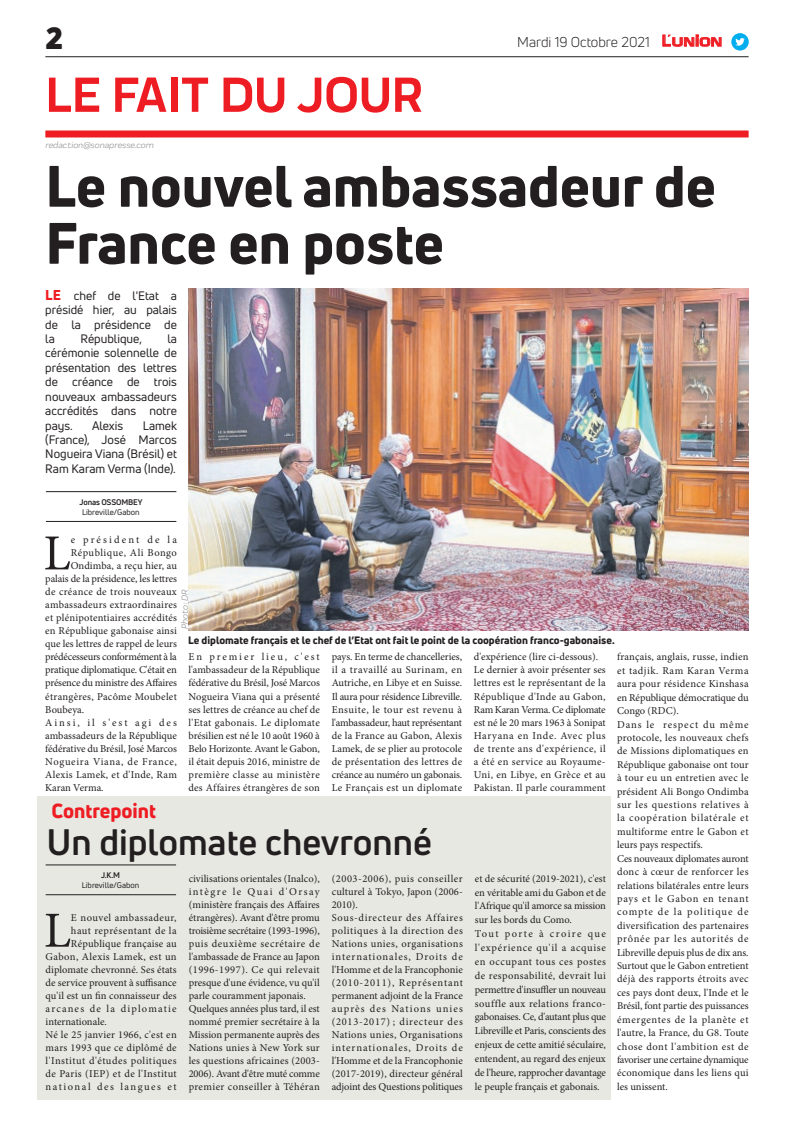
<style>
.page{position:relative;width:794px;height:1129px;background:#fff}
.page>*{position:absolute;margin:0;border:0;box-sizing:border-box;transform-origin:0 0}
.t1{font:800 57px/57px "Uni Neue";color:#231f20}
.t2{font:700 51px "Praktika";color:#ee1d23}
.t3{font:50.5px "Minion Pro";color:#231f20}
.t4{font:700 36px "Uni Neue";color:#231f20}
.t5{font:900 30px "Uni Neue";color:#231f20}
.t6{font:800 20px "Uni Neue";color:#ee1d23}
.t7{font:14px "Uni Neue";color:#231f20}
.t8{font:12px/14.4px "Uni Neue";color:#231f20;text-align:justify}
.t9{font:10.5px/13px "Minion Pro";letter-spacing:.01em;color:#231f20}
.t10{font:10.5px/13px "Minion Pro";letter-spacing:.04em;color:#231f20}
.t11{font:800 10.5px "Uni Neue";color:#231f20}
.t12{font:10.5px "Minion Pro";letter-spacing:.03em;color:#231f20}
.t13{font:10.5px "Minion Pro";letter-spacing:.035em;color:#231f20}
.t14{font:10.5px "Minion Pro";letter-spacing:-.01em;color:#231f20}
.t15{font:10.5px "Minion Pro";letter-spacing:.05em;color:#231f20}
.t16{font:10.5px "Minion Pro";letter-spacing:-.015em;color:#231f20}
.t17{font:10.5px "Minion Pro";letter-spacing:-.02em;color:#231f20}
.t18{font:10.5px "Minion Pro";letter-spacing:-.025em;color:#231f20}
.t19{font:10.5px "Minion Pro";letter-spacing:.06em;color:#231f20}
.t20{font:10.5px "Minion Pro";letter-spacing:.11em;color:#231f20}
.t21{font:10.5px "Minion Pro";letter-spacing:.145em;color:#231f20}
.t22{font:10.5px "Minion Pro";letter-spacing:.185em;color:#231f20}
.t23{font:10.5px "Minion Pro";letter-spacing:.205em;color:#231f20}
.t24{font:italic 9px "Praktika";color:#818386}
.t25{font:8px "Uni Neue";color:#231f20}
.t26{font:700 8px "Uni Neue";letter-spacing:-.02em;color:#231f20}
.s1{font-family:"Eurostile";font-weight:600;font-size:14.9px;color:#ee1d23}
.s2{font-family:"Eurostile";font-weight:600;font-size:11.4px;color:#ee1d23}
.s3{font-weight:800;font-size:14px;color:#ee1d23}
</style>
<div class="page">
<hr style="left:45px;top:56px;width:703px;height:1px;background:#231f20">
<div style="left:45px;top:130px;width:703px;height:7px;background:#ee1d23"></div>
<svg style="left:662px;top:34px;width:60px;height:13px"></svg>
<div style="left:731px;top:33px;width:17px;height:18px;background:#00aeef;border-radius:50%"></div>
<svg style="left:735px;top:38px;width:10px;height:8px"></svg>
<div style="left:37px;top:796px;width:574px;height:303px;background:#e7e8e2"></div>
<hr style="left:46px;top:894px;width:130px;height:1px;background:#231f20">
<hr style="left:46px;top:864px;width:130px;height:1px;background:#231f20">
<hr style="left:46px;top:521px;width:130px;height:1px;background:#231f20">
<hr style="left:46px;top:491px;width:130px;height:1px;background:#231f20">
<img style="left:188px;top:288px;width:560px;height:342px">
<h3 class="t5" style="left:45px;top:17px;width:19px">2</h3>
<h2 class="t2" style="left:45px;top:54px;width:378px">LE FAIT DU JOUR</h2>
<p class="t24" style="left:45px;top:138px;width:110px">redaction@sonapresse.com</p>
<h3 class="t7" style="left:517px;top:33px;width:206px">Mardi 19 Octobre 2021 <span class="s1">L</span><span class="s2">UNION</span></h3>
<h1 class="t1" style="left:45px;top:157px;width:672px">Le nouvel ambassadeur de<br>France en poste</h1>
<p class="t8" style="left:45px;top:288px;width:133px"><span class="s3">LE</span> chef de l'Etat a présidé hier, au palais de la présidence de la</p>
<p class="t8" style="left:80px;top:331px;width:63px">République,</p>
<p class="t8" style="left:45px;top:331px;width:133px;text-indent:122px">la cérémonie solennelle de présentation des lettres de créance de trois nouveaux ambassadeurs accrédités dans notre pays.</p>
<p class="t8" style="left:45px;top:418px;width:133px;text-indent:98px">Lamek (France), José Marcos Nogueira Viana (Brésil) et Ram Karam Verma (Inde).</p>
<p class="t26" style="left:80px;top:496px;width:64px">Jonas OSSOMBEY</p>
<p class="t25" style="left:82px;top:507px;width:59px">Libreville/Gabon</p>
<p class="t8" style="left:92px;top:418px;width:33px">Alexis</p>
<h3 class="t3" style="left:43px;top:519px;width:29px">L</h3>
<p class="t23" style="left:71px;top:533px;width:108px">e président de la</p>
<p class="t15" style="left:71px;top:546px;width:108px">République, Ali Bongo</p>
<p class="t9" style="left:71px;top:559px;width:108px">Ondimba, a reçu hier, au</p>
<p class="t14" style="left:45px;top:572px;width:133px">palais de la présidence, les lettres</p>
<p class="t12" style="left:45px;top:585px;width:133px">de créance de trois nouveaux</p>
<p class="t9" style="left:45px;top:598px;width:133px">ambassadeurs extraordinaires</p>
<p class="t9" style="left:45px;top:611px;width:133px">et plénipotentiaires accrédités</p>
<p class="t9" style="left:45px;top:624px;width:133px">en République gabonaise ainsi</p>
<p class="t9" style="left:45px;top:637px;width:133px">que les lettres de rappel de leurs</p>
<p class="t18" style="left:45px;top:650px;width:133px">prédécesseurs conformément à la</p>
<p class="t16" style="left:45px;top:663px;width:133px">pratique diplomatique. C'était en</p>
<p class="t17" style="left:45px;top:676px;width:133px">présence du ministre des Affaires</p>
<p class="t9" style="left:45px;top:689px;width:133px">étrangères, Pacôme Moubelet</p>
<p class="t9" style="left:45px;top:702px;width:40px">Boubeya.</p>
<p class="t22" style="left:45px;top:715px;width:133px">Ainsi, il s'est agi des</p>
<p class="t9" style="left:45px;top:728px;width:133px">ambassadeurs de la République</p>
<p class="t14" style="left:45px;top:741px;width:133px">fédérative du Brésil, José Marcos</p>
<p class="t19" style="left:45px;top:754px;width:133px">Nogueira Viana, de France,</p>
<p class="t12" style="left:45px;top:767px;width:133px">Alexis Lamek, et d'Inde, Ram</p>
<p class="t9" style="left:45px;top:780px;width:60px">Karan Verma.</p>
<p class="t24" style="left:178px;top:628px;width:41px;rotate:-90deg">Photo : DR</p>
<p class="t11" style="left:188px;top:633px;width:428px">Le diplomate français et le chef de l’Etat ont fait le point de la coopération franco-gabonaise.</p>
<p class="t9" style="left:188px;top:650px;width:133px;text-align:justify">En premier lieu, c'est l'ambassadeur de la République fédérative du Brésil, José Marcos Nogueira Viana qui a présenté ses lettres de créance au chef de l'Etat gabonais. Le diplomate brésilien est né le 10 août 1960 à Belo Horizonte. Avant le Gabon, il était depuis 2016, ministre de première classe au ministère des Affaires étrangères de son</p>
<p class="t9" style="left:332px;top:650px;width:132px;text-align:justify">pays. En terme de chancelleries, il a travaillé au Surinam, en Autriche, en Libye et en Suisse.<br>Il aura pour résidence Libreville.<br>Ensuite, le tour est revenu à l'ambassadeur, haut représentant de la France au Gabon, Alexis Lamek, de se plier au protocole de présentation des lettres de créance au numéro un gabonais.<br>Le Français est un diplomate</p>
<p class="t9" style="left:474px;top:650px;width:133px">d'expérience (lire ci-dessous).<br>Le dernier à avoir présenter ses lettres est le représentant de la<br>République d'Inde au Gabon,<br>Ram Karan Verma. Ce diplomate est né le 20 mars 1963 à Sonipat<br>Haryana en Inde. Avec plus de trente ans d'expérience, il a été en service au Royaume-<br>Uni, en Libye, en Grèce et au<br>Pakistan. Il parle couramment</p>
<p class="t9" style="left:617px;top:650px;width:133px;line-height:13.4px">français, anglais, russe, indien et tadjik. Ram Karan Verma aura pour résidence Kinshasa en République démocratique du<br>Congo (RDC).<br>Dans le respect du même protocole, les nouveaux chefs de Missions diplomatiques en<br>République gabonaise ont tour à tour eu un entretien avec le président Ali Bongo Ondimba sur les questions relatives à la coopération bilatérale et multiforme entre le Gabon et leurs pays respectifs.<br>Ces nouveaux diplomates auront donc à cœur de renforcer les relations bilatérales entre leurs pays et le Gabon en tenant compte de la politique de diversification des partenaires prônée par les autorités de<br>Libreville depuis plus de dix ans.<br>Surtout que le Gabon entretient déjà des rapports étroits avec ces pays dont deux, l'Inde et le<br>Brésil, font partie des puissances émergentes de la planète et l'autre, la France, du G8. Toute chose dont l'ambition est de favoriser une certaine dynamique économique dans les liens qui les unissent.</p>
<h3 class="t6" style="left:51px;top:797px;width:106px">Contrepoint</h3>
<h3 class="t4" style="left:46px;top:819px;width:387px">Un diplomate chevronné</h3>
<p class="t26" style="left:101px;top:869px;width:21px">J.K.M</p>
<p class="t25" style="left:82px;top:880px;width:59px">Libreville/Gabon</p>
<p class="t9" style="left:189px;top:871px;width:133px">civilisations orientales (Inalco), intègre le Quai d'Orsay (ministère français des Affaires étrangères). Avant d'être promu troisième secrétaire (1993-1996), puis deuxième secrétaire de l'ambassade de France au Japon (1996-1997). Ce qui relevait presque d'une évidence, vu qu'il parle couramment japonais.<br>Quelques années plus tard, il est nommé premier secrétaire à la<br>Mission permanente auprès des<br>Nations unies à New York sur les questions africaines (2003-<br>2006). Avant d'être muté comme premier conseiller à Téhéran</p>
<p class="t10" style="left:332px;top:871px;width:133px">(2003-2006), puis conseiller culturel à Tokyo, Japon (2006-<br>2010).<br>Sous-directeur des Affaires politiques à la direction des<br>Nations unies, organisations internationales, Droits de l'Homme et de la Francophonie (2010-2011), Représentant permanent adjoint de la France auprès des Nations unies (2013-2017) ; directeur des<br>Nations unies, Organisations internationales, Droits de l'Homme et de la Francophonie (2017-2019), directeur général adjoint des Questions politiques</p>
<p class="t9" style="left:475px;top:871px;width:133px;line-height:13.9px">et de sécurité (2019-2021), c'est en véritable ami du Gabon et de l'Afrique qu'il amorce sa mission sur les bords du Como.<br>Tout porte à croire que l'expérience qu'il a acquise en occupant tous ces postes de responsabilité, devrait lui permettre d'insuffler un nouveau souffle aux relations franco&shy;gabonaises. Ce, d'autant plus que<br>Libreville et Paris, conscients des enjeux de cette amitié séculaire, entendent, au regard des enjeux de l'heure, rapprocher davantage le peuple français et gabonais.</p>
<h3 class="t3" style="left:44px;top:896px;width:29px">L</h3>
<p class="t10" style="left:71px;top:910px;width:107px">E nouvel ambassadeur,</p>
<p class="t13" style="left:71px;top:923px;width:107px">haut représentant de la</p>
<p class="t9" style="left:71px;top:936px;width:107px">République française au</p>
<p class="t13" style="left:46px;top:949px;width:133px">Gabon, Alexis Lamek, est un</p>
<p class="t9" style="left:46px;top:962px;width:133px">diplomate chevronné. Ses états</p>
<p class="t9" style="left:46px;top:975px;width:133px">de service prouvent à suffisance</p>
<p class="t9" style="left:46px;top:988px;width:132px">qu'il est un fin connaisseur des</p>
<p class="t20" style="left:46px;top:1001px;width:133px">arcanes de la diplomatie</p>
<p class="t9" style="left:46px;top:1014px;width:63px">internationale.</p>
<p class="t9" style="left:46px;top:1027px;width:133px">Né le 25 janvier 1966, c'est en</p>
<p class="t12" style="left:46px;top:1040px;width:133px">mars 1993 que ce diplômé de</p>
<p class="t15" style="left:46px;top:1053px;width:133px">l'Institut d'études politiques</p>
<p class="t13" style="left:46px;top:1066px;width:133px">de Paris (IEP) et de l'Institut</p>
<p class="t21" style="left:46px;top:1079px;width:133px">national des langues et</p>
</div>
